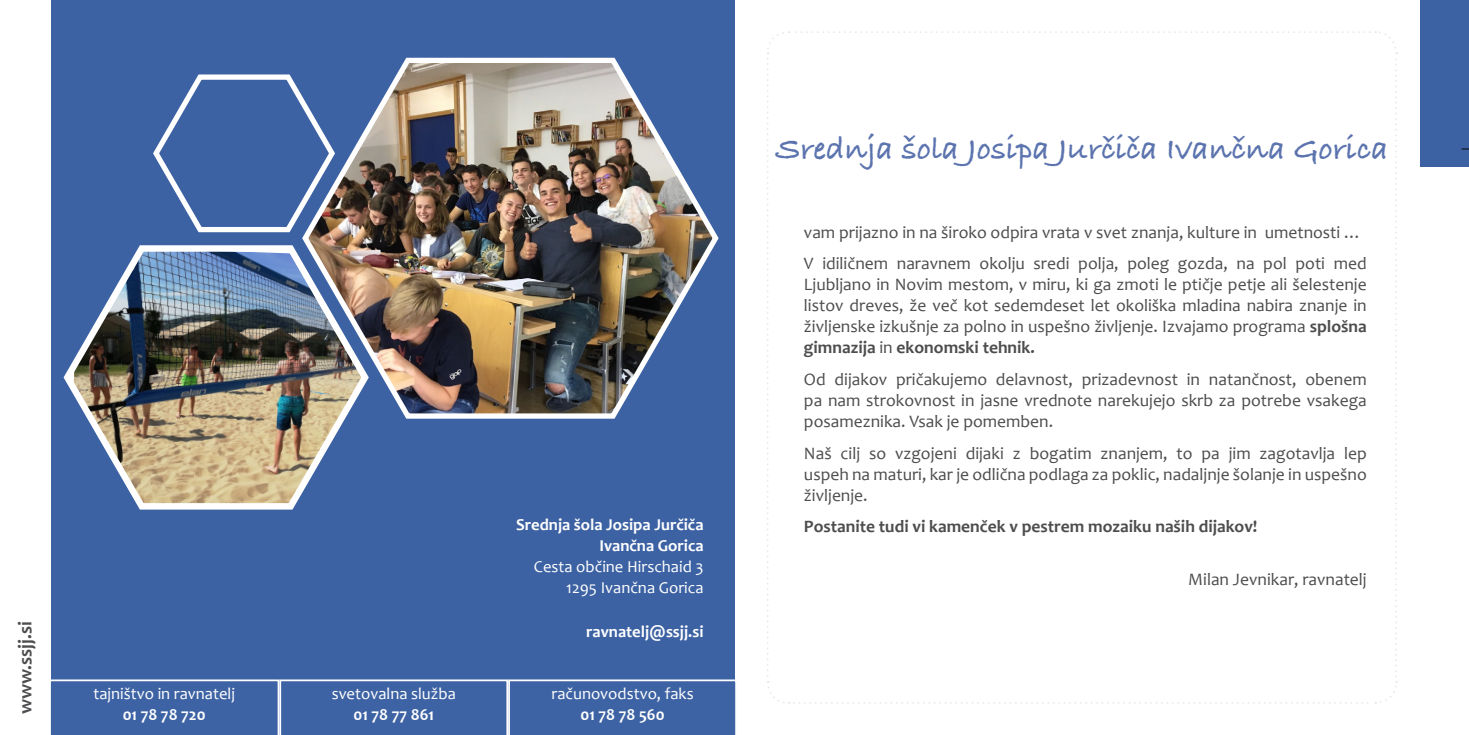
<style>
.page{position:relative;width:1469px;height:735px;background:#fff}
.page>*{position:absolute;margin:0;border:0;box-sizing:border-box;transform-origin:0 0}
.t1{font:700 33.25px "Bradley Hand ITCTT";color:#5b73ae}
.t2{font:700 19.25px "Candara";color:#4d4d4f}
.t3{font:17.5px/21px "Candara";color:#4d4d4f;text-align:justify}
.t4{font:700 17.5px "Candara";color:#4d4d4f}
.t5{font:16.62px/21px "Candara";color:#fff;text-align:right}
.t6{font:700 16.62px/21px "Candara";color:#fff;text-align:right}
.s1{font-weight:700}
</style>
<div class="page">
<div style="left:50px;top:0;width:684px;height:734px;background:#3c62a3"></div>
<div style="left:1420px;top:0;width:48px;height:166px;background:#3c62a3"></div>
<svg style="left:153px;top:74px;width:146px;height:159px"></svg>
<img style="left:299px;top:57px;width:420px;height:362px">
<svg style="left:50px;top:679px;width:686px;height:55px"></svg>
<img style="left:63px;top:242px;width:309px;height:268px">
<svg style="left:1461px;top:148px;width:7px;height:2px"></svg>
<p class="t2" style="left:14px;top:713px;width:94px;rotate:-90deg">www.ssjj.si</p>
<p class="t5" style="left:93px;top:683px;width:143px">tajništvo in ravnatelj</p>
<p class="t6" style="left:123px;top:704px;width:85px">01 78 78 720</p>
<p class="t5" style="left:332px;top:683px;width:126px">svetovalna služba</p>
<p class="t6" style="left:353px;top:704px;width:82px">01 78 77 861</p>
<p class="t6" style="left:516px;top:513px;width:189px">Srednja šola Josipa Jurčiča<br>Ivančna Gorica</p>
<p class="t5" style="left:534px;top:555px;width:171px">Cesta občine Hirschaid 3<br>1295 Ivančna Gorica</p>
<p class="t6" style="left:586px;top:620px;width:119px">ravnatelj@ssjj.si</p>
<p class="t5" style="left:551px;top:683px;width:144px">računovodstvo, faks</p>
<p class="t6" style="left:580px;top:704px;width:86px">01 78 78 560</p>
<h1 class="t1" style="left:775px;top:123px;width:614px">Srednja šola Josipa Jurčiča Ivančna Gorica</h1>
<p class="t3" style="left:804px;top:216px;width:564px;line-height:31.5px">vam prijazno in na široko odpira vrata v svet znanja, kulture in umetnosti …<br>V idiličnem naravnem okolju sredi polja, poleg gozda, na pol poti med</p>
<p class="t3" style="left:804px;top:274px;width:564px">Ljubljano in Novim mestom, v miru, ki ga zmoti le ptičje petje ali šelestenje listov dreves, že več kot sedemdeset let okoliška mladina nabira znanje in življenske izkušnje za polno in uspešno življenje. Izvajamo programa <span class="s1">splošna gimnazija</span> in <span class="s1">ekonomski tehnik.</span></p>
<p class="t3" style="left:804px;top:368px;width:564px">Od dijakov pričakujemo delavnost, prizadevnost in natančnost, obenem pa nam strokovnost in jasne vrednote narekujejo skrb za potrebe vsakega posameznika. Vsak je pomemben.</p>
<p class="t3" style="left:804px;top:442px;width:564px">Naš cilj so vzgojeni dijaki z bogatim znanjem, to pa jim zagotavlja lep uspeh na maturi, kar je odlična podlaga za poklic, nadaljnje šolanje in uspešno življenje.</p>
<p class="t4" style="left:804px;top:515px;width:455px">Postanite tudi vi kamenček v pestrem mozaiku naših dijakov!</p>
<p class="t3" style="left:1188px;top:568px;width:180px">Milan Jevnikar, ravnatelj</p>
</div>
